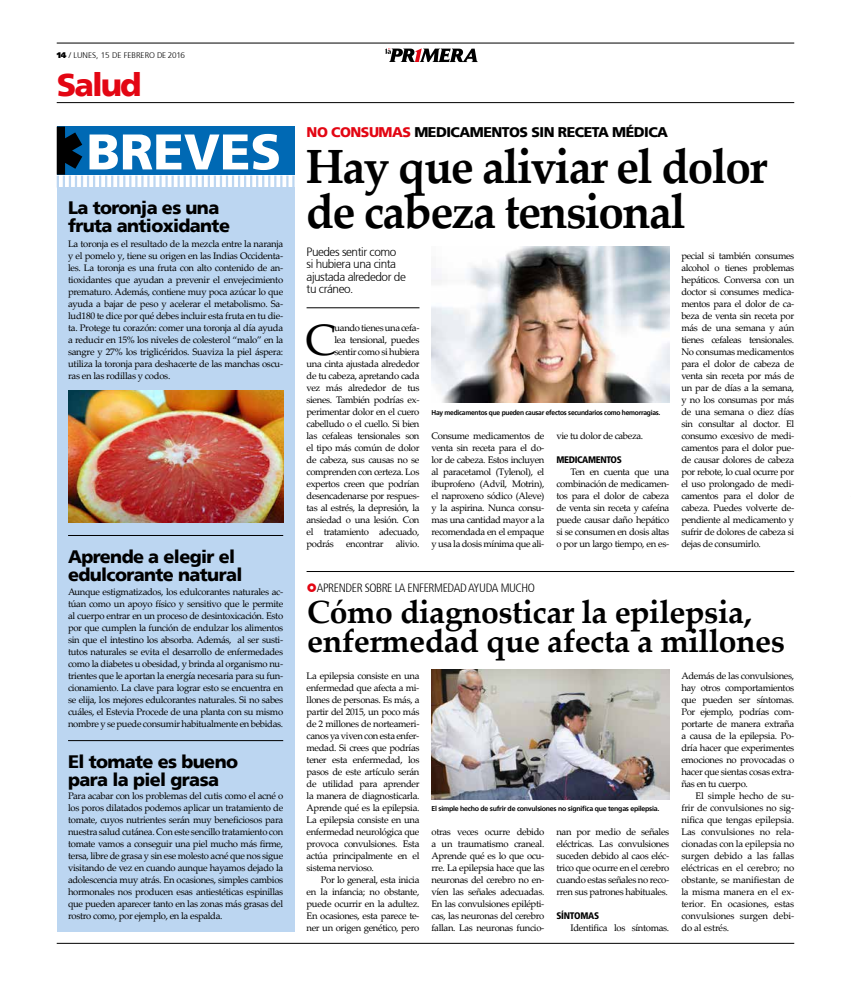
<style>
.page{position:relative;width:851px;height:993px;background:#fff}
.page>*{position:absolute;margin:0;border:0;box-sizing:border-box;transform-origin:0 0}
.t1{font:900 50px "Frutiger 75";color:#fff}
.t2{font:700 48px/45px "Palatino Linotype";letter-spacing:-.035em;color:#000;scale:.96 1}
.t3{font:44px "Palatino Linotype";color:#000}
.t4{font:700 32px/29px "Palatino Linotype";letter-spacing:-.015em;color:#000}
.t5{font:900 32px "Frutiger 75";letter-spacing:-.06em;color:#e30613}
.t6{font:900 18px/18px "Frutiger 75";letter-spacing:-.035em;color:#000}
.t7{font:900 14px "Frutiger 75";letter-spacing:-.035em;color:#000}
.t8{font:300 12px/12.5px "Frutiger 45";letter-spacing:-.04em;color:#000}
.t9{font:300 condensed 12px "Frutiger 47";letter-spacing:-.035em;color:#000}
.t10{font:9.5px/12px "Palatino Linotype";letter-spacing:-.04em;color:#000;text-align:justify}
.t11{font:900 condensed 9.5px "Frutiger";letter-spacing:-.04em;color:#000}
.t12{font:300 8.2px "Frutiger 45";color:#000}
.t13{font:700 7px "Frutiger 65";letter-spacing:-.035em;color:#000}
.t14{font:700 7px "Frutiger 65";letter-spacing:-.035em;color:#000;scale:.95 1}
.s1{font-family:"Frutiger";font-weight:900}
.s2{color:#e30613}
</style>
<div class="page">
<hr style="left:57px;top:102px;width:737px;height:1px;background:#000">
<hr style="left:57px;top:43px;width:737px;height:1px;background:#000">
<svg style="left:385px;top:48px;width:93px;height:14px"></svg>
<hr style="left:57px;top:942px;width:737px;height:1px;background:#000">
<div style="left:57px;top:187px;width:237px;height:744px;background:#bcd6f1"></div>
<svg style="left:57px;top:127px;width:237px;height:60px"></svg>
<hr style="left:306px;top:307px;width:113px;height:1px;background:#000">
<hr style="left:68px;top:535px;width:215px;height:1px;background:#000">
<hr style="left:68px;top:739px;width:215px;height:1px;background:#000">
<img style="left:431px;top:247px;width:238px;height:156px">
<img style="left:69px;top:391px;width:214px;height:132px">
<img style="left:431px;top:669px;width:238px;height:130px">
<hr style="left:306px;top:571px;width:488px;height:1px;background:#000">
<p class="t12" style="left:57px;top:50px;width:130px"><span class="s1">14</span> / LUNES, 15 DE FEBRERO DE 2016</p>
<h3 class="t5" style="left:57px;top:66px;width:86px">Salud</h3>
<h1 class="t1" style="left:86px;top:122px;width:196px">BREVES</h1>
<h3 class="t6" style="left:68px;top:199px;width:163px">La toronja es una fruta antioxidante</h3>
<p class="t10" style="left:68px;top:237px;width:217px">La toronja es el resultado de la mezcla entre la naranja y el pomelo y, tiene su origen en las Indias Occidenta&shy;les. La toronja es una fruta con alto contenido de an&shy;tioxidantes que ayudan a prevenir el envejecimiento prematuro. Además, contiene muy poca azúcar lo que ayuda a bajar de peso y acelerar el metabolismo. Sa&shy;lud180 te dice por qué debes incluir esta fruta en tu die&shy;ta. Protege tu corazón: comer una toronja al día ayuda a reducir en 15% los niveles de colesterol “malo” en la sangre y 27% los triglicéridos. Suaviza la piel áspera: utiliza la toronja para deshacerte de las manchas oscu&shy;ras en las rodillas y codos.</p>
<h3 class="t6" style="left:68px;top:547px;width:176px">Aprende a elegir el edulcorante natural</h3>
<p class="t10" style="left:68px;top:585px;width:217px">Aunque estigmatizados, los edulcorantes naturales ac&shy;túan como un apoyo físico y sensitivo que le permite al cuerpo entrar en un proceso de desintoxicación. Esto por que cumplen la función de endulzar los alimentos sin que el intestino los absorba. Además, al ser susti&shy;tutos naturales se evita el desarrollo de enfermedades como la diabetes u obesidad, y brinda al organismo nu&shy;trientes que le aportan la energía necesaria para su fun&shy;cionamiento. La clave para lograr esto se encuentra en se elija, los mejores edulcorantes naturales. Si no sabes cuáles, el Estevia Procede de una planta con su mismo nombre y se puede consumir habitualmente en bebidas.</p>
<h3 class="t6" style="left:68px;top:752px;width:171px">El tomate es bueno para la piel grasa</h3>
<p class="t10" style="left:68px;top:789px;width:217px">Para acabar con los problemas del cutis como el acné o los poros dilatados podemos aplicar un tratamiento de tomate, cuyos nutrientes serán muy beneficiosos para nuestra salud cutánea. Con este sencillo tratamiento con tomate vamos a conseguir una piel mucho más firme, tersa, libre de grasa y sin ese molesto acné que nos sigue visitando de vez en cuando aunque hayamos dejado la adolescencia muy atrás. En ocasiones, simples cambios hormonales nos producen esas antiestéticas espinillas que pueden aparecer tanto en las zonas más grasas del rostro como, por ejemplo, en la espalda.</p>
<h3 class="t7" style="left:306px;top:124px;width:363px"><span class="s2">NO CONSUMAS</span> MEDICAMENTOS SIN RECETA MÉDICA</h3>
<h2 class="t2" style="left:306px;top:142px;width:482px">Hay que aliviar el dolor de cabeza tensional</h2>
<p class="t8" style="left:306px;top:245px;width:101px">Puedes sentir como si hubiera una cinta ajustada alrededor de tu cráneo.</p>
<h3 class="t3" style="left:305px;top:308px;width:33px">C</h3>
<p class="t10" style="left:334px;top:321px;width:86px">uando tienes una cefa-</p>
<p class="t10" style="left:334px;top:333px;width:86px">lea tensional, puedes</p>
<p class="t10" style="left:334px;top:345px;width:86px">sentir como si hubiera</p>
<p class="t10" style="left:306px;top:357px;width:114px">una cinta ajustada alrededor</p>
<p class="t10" style="left:306px;top:369px;width:114px">de tu cabeza, apretando cada</p>
<p class="t10" style="left:306px;top:381px;width:114px">vez más alrededor de tus</p>
<p class="t10" style="left:306px;top:393px;width:114px">sienes. También podrías ex-</p>
<p class="t10" style="left:306px;top:405px;width:114px">perimentar dolor en el cuero</p>
<p class="t10" style="left:306px;top:417px;width:114px">cabelludo o el cuello. Si bien</p>
<p class="t10" style="left:306px;top:429px;width:114px">las cefaleas tensionales son</p>
<p class="t10" style="left:306px;top:441px;width:114px">el tipo más común de dolor</p>
<p class="t10" style="left:306px;top:453px;width:114px">de cabeza, sus causas no se</p>
<p class="t10" style="left:306px;top:465px;width:114px">comprenden con certeza. Los</p>
<p class="t10" style="left:306px;top:477px;width:114px">expertos creen que podrían</p>
<p class="t10" style="left:306px;top:489px;width:114px">desencadenarse por respues-</p>
<p class="t10" style="left:306px;top:501px;width:114px">tas al estrés, la depresión, la</p>
<p class="t10" style="left:306px;top:513px;width:114px">ansiedad o una lesión. Con</p>
<p class="t10" style="left:306px;top:525px;width:114px">el tratamiento adecuado,</p>
<p class="t10" style="left:306px;top:537px;width:29px">podrás</p>
<p class="t10" style="left:346px;top:537px;width:39px">encontrar</p>
<p class="t10" style="left:395px;top:537px;width:25px">alivio.</p>
<p class="t14" style="left:431px;top:408px;width:242px">Hay medicamentos que pueden causar efectos secundarios como hemorragias.</p>
<p class="t10" style="left:431px;top:429px;width:114px">Consume medicamentos de venta sin receta para el do&shy;lor de cabeza. Estos incluyen al paracetamol (Tylenol), el ibuprofeno (Advil, Motrin), el naproxeno sódico (Aleve) y la aspirina. Nunca consu&shy;mas una cantidad mayor a la recomendada en el empaque y usa la dosis mínima que ali-</p>
<p class="t10" style="left:556px;top:429px;width:88px">vie tu dolor de cabeza.</p>
<p class="t11" style="left:556px;top:453px;width:67px">MEDICAMENTOS</p>
<p class="t10" style="left:556px;top:465px;width:114px;text-indent:14px">Ten en cuenta que una combinación de medicamen&shy;tos para el dolor de cabeza de venta sin receta y cafeína puede causar daño hepático si se consumen en dosis altas o por un largo tiempo, en es-</p>
<p class="t10" style="left:681px;top:249px;width:114px">pecial si también consumes alcohol o tienes problemas hepáticos. Conversa con un doctor si consumes medica&shy;mentos para el dolor de ca&shy;beza de venta sin receta por más de una semana y aún tienes cefaleas tensionales.<br>No consumas medicamentos para el dolor de cabeza de venta sin receta por más de un par de días a la semana, y no los consumas por más de una semana o diez días sin consultar al doctor. El consumo excesivo de medi&shy;camentos para el dolor pue&shy;de causar dolores de cabeza por rebote, lo cual ocurre por el uso prolongado de medi&shy;camentos para el dolor de cabeza. Puedes volverte de&shy;pendiente al medicamento y sufrir de dolores de cabeza si dejas de consumirlo.</p>
<p class="t9" style="left:317px;top:580px;width:219px">APRENDER SOBRE LA ENFERMEDAD AYUDA MUCHO</p>
<h3 class="t4" style="left:307px;top:596px;width:479px">Cómo diagnosticar la epilepsia, enfermedad que afecta a millones</h3>
<p class="t10" style="left:306px;top:669px;width:114px">La epilepsia consiste en una enfermedad que afecta a mi&shy;llones de personas. Es más, a partir del 2015, un poco más de 2 millones de norteameri&shy;canos ya viven con esta enfer&shy;medad. Si crees que podrías tener esta enfermedad, los pasos de este artículo serán de utilidad para aprender la manera de diagnosticarla.<br>Aprende qué es la epilepsia.<br>La epilepsia consiste en una enfermedad neurológica que provoca convulsiones. Esta actúa principalmente en el sistema nervioso.</p>
<p class="t10" style="left:306px;top:873px;width:114px;text-indent:14px">Por lo general, esta inicia en la infancia; no obstante, puede ocurrir en la adultez.<br>En ocasiones, esta parece te&shy;ner un origen genético, pero</p>
<p class="t13" style="left:431px;top:804px;width:229px">El simple hecho de sufrir de convulsiones no significa que tengas epilepsia.</p>
<p class="t10" style="left:431px;top:825px;width:114px">otras veces ocurre debido a un traumatismo craneal.<br>Aprende qué es lo que ocu&shy;rre. La epilepsia hace que las neuronas del cerebro no en&shy;víen las señales adecuadas.<br>En las convulsiones epilépti&shy;cas, las neuronas del cerebro fallan. Las neuronas funcio-</p>
<p class="t10" style="left:556px;top:825px;width:114px">nan por medio de señales eléctricas. Las convulsiones suceden debido al caos eléc&shy;trico que ocurre en el cerebro cuando estas señales no reco&shy;rren sus patrones habituales.</p>
<p class="t11" style="left:556px;top:909px;width:44px">SÍNTOMAS</p>
<p class="t10" style="left:570px;top:921px;width:100px">Identifica los síntomas.</p>
<p class="t10" style="left:681px;top:669px;width:114px">Además de las convulsiones, hay otros comportamientos que pueden ser síntomas.<br>Por ejemplo, podrías com&shy;portarte de manera extraña a causa de la epilepsia. Po&shy;dría hacer que experimentes emociones no provocadas o hacer que sientas cosas extra&shy;ñas en tu cuerpo.</p>
<p class="t10" style="left:681px;top:789px;width:114px;text-indent:14px">El simple hecho de su&shy;frir de convulsiones no sig&shy;nifica que tengas epilepsia.<br>Las convulsiones no rela&shy;cionadas con la epilepsia no surgen debido a las fallas eléctricas en el cerebro; no obstante, se manifiestan de la misma manera en el ex&shy;terior. En ocasiones, estas convulsiones surgen debi&shy;do al estrés.</p>
</div>
